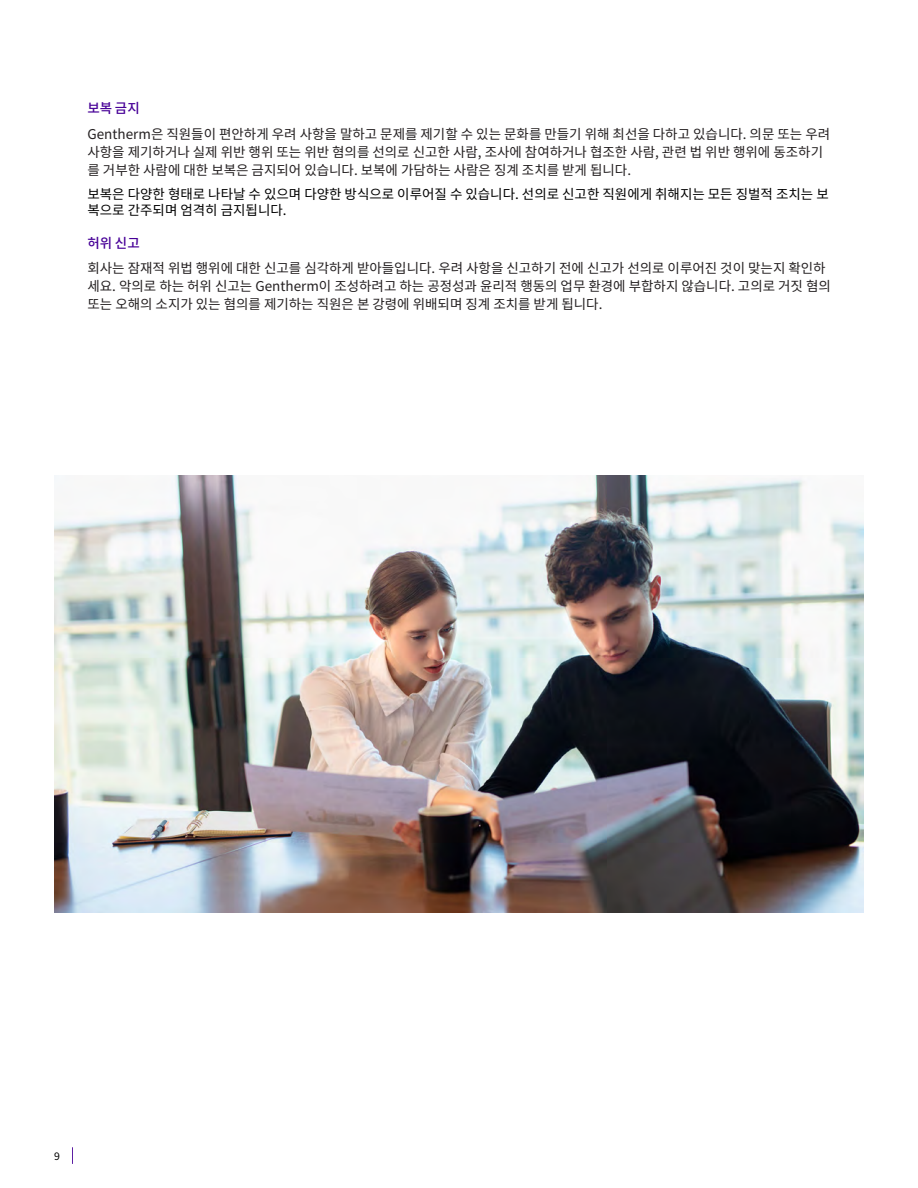
<style>
.page{position:relative;width:918px;height:1188px;background:#fff}
.page>*{position:absolute;margin:0;border:0;box-sizing:border-box;transform-origin:0 0}
._05_-_Body_Text{font:13.5px/18px "Noto Sans KR";color:#231f20}
._05_-_Body_Text-2{font:13.5px/16.2px "Noto Sans KR";color:#000}
._04_-_Sub_header{font:500 13.5px "Noto Sans KR";color:#470097}
.t1{font:10.5px "Noto Sans KR";color:#000}
</style>
<div class="page">
<svg style="left:72px;top:1147px;width:1px;height:17px"></svg>
<img style="left:54px;top:475px;width:810px;height:438px">
<p class="_04_-_Sub_header" style="left:87px;top:101px;width:54px">보복 금지</p>
<p class="_05_-_Body_Text" style="left:87px;top:125px;width:744px">Gentherm은 직원들이 편안하게 우려 사항을 말하고 문제를 제기할 수 있는 문화를 만들기 위해 최선을 다하고 있습니다. 의문 또는 우려 사항을 제기하거나 실제 위반 행위 또는 위반 혐의를 선의로 신고한 사람, 조사에 참여하거나 협조한 사람, 관련 법 위반 행위에 동조하기 를 거부한 사람에 대한 보복은 금지되어 있습니다. 보복에 가담하는 사람은 징계 조치를 받게 됩니다.</p>
<p class="_05_-_Body_Text-2" style="left:87px;top:186px;width:743px">보복은 다양한 형태로 나타날 수 있으며 다양한 방식으로 이루어질 수 있습니다. 선의로 신고한 직원에게 취해지는 모든 징벌적 조치는 보 복으로 간주되며 엄격히 금지됩니다.</p>
<p class="_04_-_Sub_header" style="left:87px;top:235px;width:54px">허위 신고</p>
<p class="_05_-_Body_Text" style="left:87px;top:260px;width:745px">회사는 잠재적 위법 행위에 대한 신고를 심각하게 받아들입니다. 우려 사항을 신고하기 전에 신고가 선의로 이루어진 것이 맞는지 확인하 세요. 악의로 하는 허위 신고는 Gentherm이 조성하려고 하는 공정성과 윤리적 행동의 업무 환경에 부합하지 않습니다. 고의로 거짓 혐의 또는 오해의 소지가 있는 혐의를 제기하는 직원은 본 강령에 위배되며 징계 조치를 받게 됩니다.</p>
<p class="t1" style="left:54px;top:1150px;width:7px">9</p>
</div>
